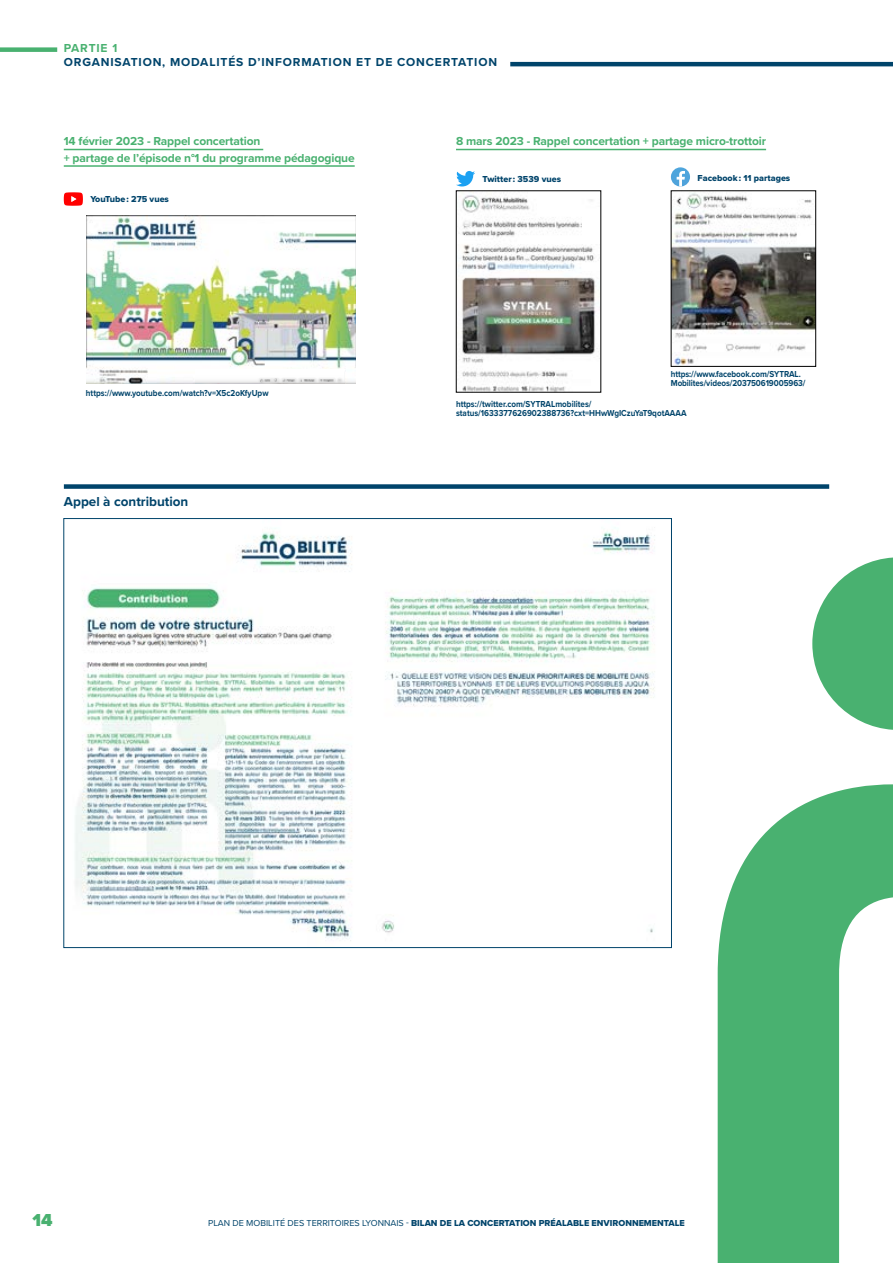
<style>
.page{position:relative;width:893px;height:1263px;background:#fff}
.page>*{position:absolute;margin:0;border:0;box-sizing:border-box;transform-origin:0 0}
.t1{font:900 18px "Proxima Nova";color:#49b170}
.t2{font:700 13.5px "Proxima Nova";color:#00446b}
.t3{font:700 12px/16.5px "Proxima Nova";letter-spacing:-.01em;color:#49b170}
.t4{font:700 12px "Proxima Nova";letter-spacing:.07em;color:#00446b}
.t5{font:700 9px/9px "Proxima Nova";color:#00446b;scale:.9 1}
.t6{font:9px "Proxima Nova Extrabld";color:#00446b}
.s1{font-family:"Proxima Nova"}
</style>
<div class="page">
<svg style="left:718px;top:557px;width:175px;height:706px;fill:#49b170"></svg>
<hr style="left:510px;top:62px;width:383px;height:4px;background:#00446b">
<div style="left:0;top:47px;width:57px;height:5px;background:#49b170"></div>
<img style="left:75px;top:527px;width:580px;height:414px">
<hr style="left:64px;top:149px;width:199px;height:1px;background:#49b170">
<hr style="left:64px;top:165px;width:291px;height:2px;background:#49b170">
<hr style="left:456px;top:149px;width:310px;height:1px;background:#49b170">
<svg style="left:64px;top:192px;width:19px;height:14px"></svg>
<img style="left:87px;top:216px;width:269px;height:167px">
<img style="left:239px;top:370px;width:105px;height:13px">
<img style="left:196px;top:370px;width:43px;height:13px">
<svg style="left:671px;top:167px;width:19px;height:19px"></svg>
<img style="left:461px;top:195px;width:137px;height:195px">
<img style="left:673px;top:193px;width:141px;height:172px">
<div style="left:671px;top:191px;width:145px;height:176px;border:1px solid #000"></div>
<svg style="left:456px;top:171px;width:19px;height:15px"></svg>
<div style="left:64px;top:484px;width:765px;height:5px;background:#00446b"></div>
<h3 class="t3" style="left:64px;top:39px;width:55px">PARTIE 1</h3>
<h3 class="t4" style="left:64px;top:53px;width:435px">ORGANISATION, MODALITÉS D’INFORMATION ET DE CONCERTATION</h3>
<h3 class="t3" style="left:64px;top:132px;width:292px">14 février 2023 - Rappel concertation<br>+ partage de l’épisode n°1 du programme pédagogique</h3>
<h3 class="t3" style="left:456px;top:132px;width:312px">8 mars 2023 - Rappel concertation + partage micro-trottoir</h3>
<p class="t6" style="left:90px;top:193px;width:80px">YouTube : 275 vues</p>
<p class="t6" style="left:483px;top:172px;width:80px">Twitter : 3539 vues</p>
<p class="t6" style="left:697px;top:172px;width:94px">Facebook : 11 partages</p>
<p class="t5" style="left:86px;top:388px;width:205px">https://www.youtube.com/watch?v=X5c2oKfyUpw</p>
<h2 class="t2" style="left:64px;top:491px;width:126px">Appel à contribution</h2>
<p class="t5" style="left:671px;top:370px;width:151px">https://www.facebook.com/SYTRAL.<br>Mobilites/videos/203750619005963/</p>
<p class="t5" style="left:456px;top:399px;width:258px">https://twitter.com/SYTRALmobilites/ status/1633377626902388736?cxt=HHwWgICzuYaT9qotAAAA</p>
<h1 class="t1" style="left:32px;top:1206px;width:22px">14</h1>
<p class="t6" style="left:208px;top:1216px;width:478px"><span class="s1">PLAN DE MOBILITÉ DES TERRITOIRES LYONNAIS -</span> BILAN DE LA CONCERTATION PRÉALABLE ENVIRONNEMENTALE</p>
</div>
